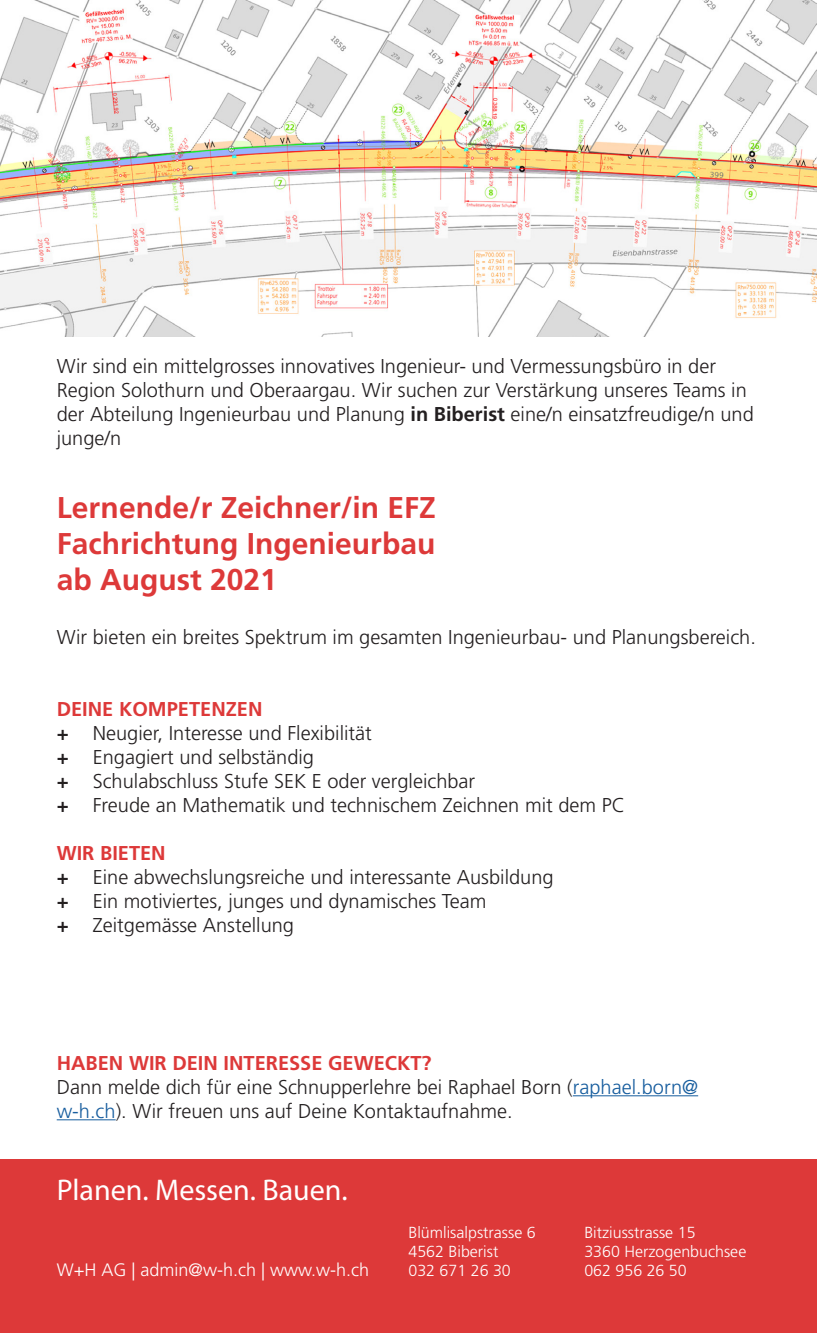
<style>
.page{position:relative;width:817px;height:1333px;background:#fff}
.page>*{position:absolute;margin:0;border:0;box-sizing:border-box;transform-origin:0 0}
.t1{font:700 30px "Frutiger LT Std";color:#dd3939}
.t2{font:30px "Myriad Pro";color:#fff}
.t3{font:300 20px/24px "Frutiger LT Std";color:#231f20}
.t4{font:700 20px "Frutiger LT Std";color:#dd3939}
.t5{font:300 18px "Frutiger LT Std";color:#fff}
.t6{font:300 16px/19.2px "Frutiger LT Std";color:#fff}
.s1{font-weight:700}
.s2{color:#175d9e}
</style>
<div class="page">
<div style="left:0;top:1159px;width:816px;height:173px;background:#dd3939"></div>
<img style="left:0;top:0;width:816px;height:336px">
<hr style="left:572px;top:1095px;width:126px;height:1px;background:#175d9e">
<hr style="left:57px;top:1119px;width:59px;height:1px;background:#175d9e">
<p class="t3" style="left:57px;top:354px;width:660px">Wir sind ein mittelgrosses innovatives Ingenieur- und Vermessungsbüro in der</p>
<p class="t3" style="left:57px;top:378px;width:698px">Region Solothurn und Oberaargau. Wir suchen zur Verstärkung unseres Teams in der Abteilung Ingenieurbau und Planung <span class="s1">in Biberist</span> eine/n einsatzfreudige/n und junge/n</p>
<p class="t1" style="left:57px;top:489px;width:380px">Lernende/r Zeichner/in EFZ</p>
<p class="t1" style="left:57px;top:525px;width:380px">Fachrichtung Ingenieurbau</p>
<p class="t1" style="left:57px;top:561px;width:222px">ab August 2021</p>
<p class="t3" style="left:57px;top:625px;width:700px">Wir bieten ein breites Spektrum im gesamten Ingenieurbau- und Planungsbereich.</p>
<p class="t4" style="left:57px;top:697px;width:207px">DEINE KOMPETENZEN</p>
<p class="t3" style="left:57px;top:721px;width:316px"><span class="s1">+</span> Neugier, Interesse und Flexibilität</p>
<p class="t3" style="left:57px;top:745px;width:259px"><span class="s1">+</span> Engagiert und selbständig</p>
<p class="t3" style="left:57px;top:769px;width:420px"><span class="s1">+</span> Schulabschluss Stufe SEK E oder vergleichbar</p>
<p class="t3" style="left:57px;top:793px;width:569px"><span class="s1">+</span> Freude an Mathematik und technischem Zeichnen mit dem PC</p>
<p class="t4" style="left:57px;top:841px;width:110px">WIR BIETEN</p>
<p class="t3" style="left:57px;top:865px;width:498px"><span class="s1">+</span> Eine abwechslungsreiche und interessante Ausbildung</p>
<p class="t3" style="left:57px;top:889px;width:431px"><span class="s1">+</span> Ein motiviertes, junges und dynamisches Team</p>
<p class="t3" style="left:57px;top:913px;width:239px"><span class="s1">+</span> Zeitgemässe Anstellung</p>
<p class="t4" style="left:57px;top:1051px;width:376px">HABEN WIR DEIN INTERESSE GEWECKT?</p>
<p class="t3" style="left:57px;top:1075px;width:642px">Dann melde dich für eine Schnupperlehre bei Raphael Born (<span class="s2">raphael.born@ w-h.ch</span>). Wir freuen uns auf Deine Kontaktaufnahme.</p>
<p class="t2" style="left:57px;top:1170px;width:292px">Planen. Messen. Bauen.</p>
<p class="t6" style="left:408px;top:1222px;width:129px">Blümlisalpstrasse 6<br>4562 Biberist</p>
<p class="t5" style="left:57px;top:1259px;width:314px">W+H AG | admin@w-h.ch | www.w-h.ch</p>
<p class="t6" style="left:408px;top:1261px;width:104px">032 671 26 30</p>
<p class="t6" style="left:584px;top:1222px;width:113px">Bitziusstrasse 15</p>
<p class="t6" style="left:584px;top:1242px;width:163px">3360 Herzogenbuchsee</p>
<p class="t6" style="left:584px;top:1261px;width:104px">062 956 26 50</p>
</div>
